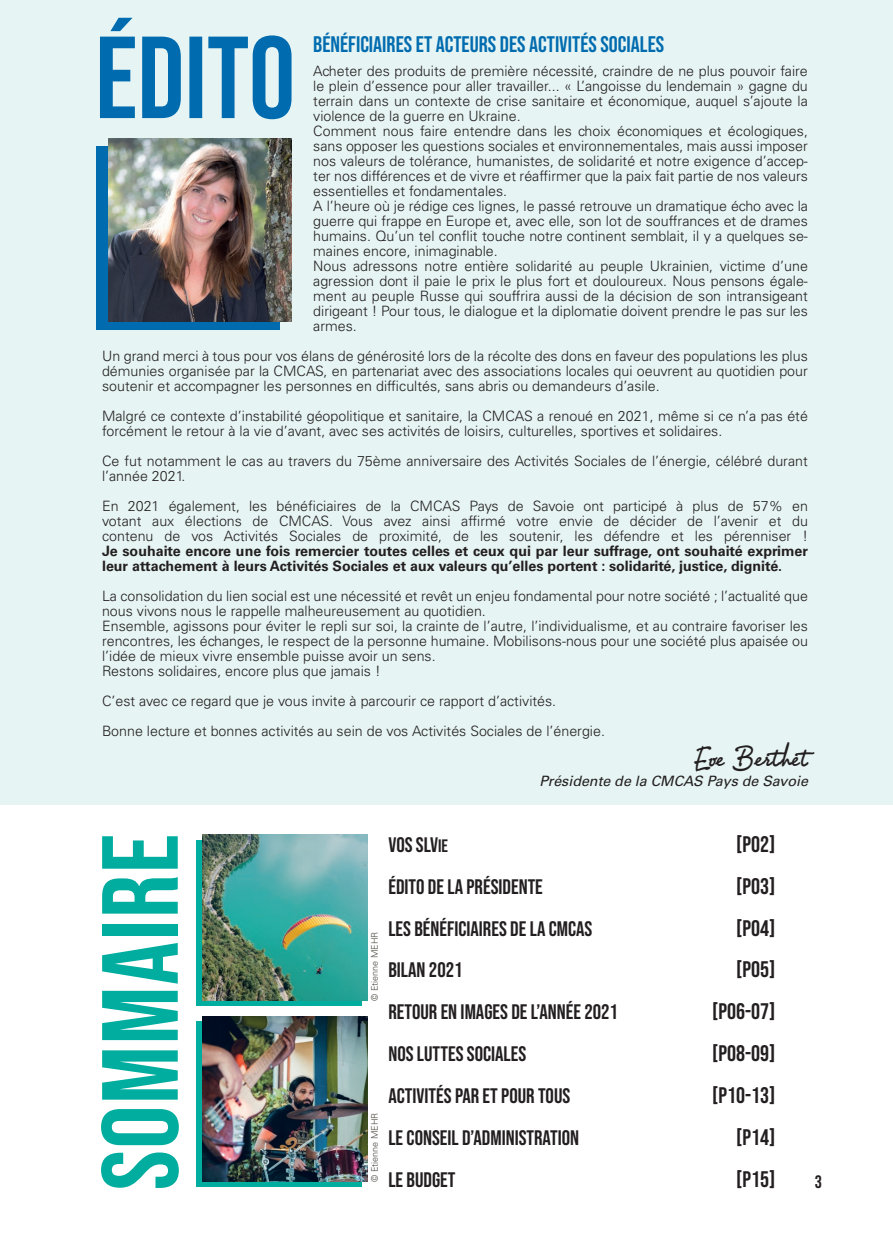
<style>
.page{position:relative;width:893px;height:1234px;background:#fff}
.page>*{position:absolute;margin:0;border:0;box-sizing:border-box;transform-origin:0 0}
.t1{font:108px "Bebas Neue";letter-spacing:.015em;color:#00ad9e}
.t2{font:30px "PR8 Charade";color:#231f20}
.t3{font:22.5px "Bebas Neue";color:#231f20}
.t4{font:22.5px "Bebas Neue";color:#006caf}
.t5{font:21px "Bebas Neue";color:#231f20}
.t6{font:18px "Bebas Neue";color:#231f20}
.t7{font:300 14.25px/15px "Univers LT Std";color:#231f20}
.t8{font:700 14.25px/15px "Univers LT Std";color:#231f20}
.t9{font:italic 14.25px "Univers LT Std";color:#231f20}
.t10{font:300 9px "Univers LT Std";color:#4b4940}
.s1{font-size:18px}
</style>
<div class="page">
<div style="left:0;top:0;width:893px;height:804px;background:#e6f4f3"></div>
<div style="left:97px;top:146px;width:183px;height:183px;background:#006caf"></div>
<img style="left:108px;top:138px;width:184px;height:184px">
<svg style="left:100px;top:18px;width:192px;height:101px"></svg>
<div style="left:196px;top:839px;width:166px;height:166px;background:#00ad9e"></div>
<div style="left:196px;top:1021px;width:166px;height:165px;background:#00ad9e"></div>
<img style="left:202px;top:834px;width:166px;height:166px">
<img style="left:202px;top:1016px;width:166px;height:165px">
<h3 class="t4" style="left:313px;top:32px;width:352px">BÉNÉFICIAIRES ET ACTEURS DES ACTIVITÉS SOCIALES</h3>
<p class="t7" style="left:313px;top:63px;width:496px">Acheter des produits de première nécessité, craindre de ne plus pouvoir faire le plein d’essence pour aller travailler... « L’angoisse du lendemain » gagne du terrain dans un contexte de crise sanitaire et économique, auquel s’ajoute la violence de la guerre en Ukraine.<br>Comment nous faire entendre dans les choix économiques et écologiques, sans opposer les questions sociales et environnementales, mais aussi imposer nos valeurs de tolérance, humanistes, de solidarité et notre exigence d’accep&shy;ter nos différences et de vivre et réaffirmer que la paix fait partie de nos valeurs essentielles et fondamentales.<br>A l’heure où je rédige ces lignes, le passé retrouve un dramatique écho avec la guerre qui frappe en Europe et, avec elle, son lot de souffrances et de drames humains. Qu’un tel conflit touche notre continent semblait, il y a quelques se&shy;maines encore, inimaginable.<br>Nous adressons notre entière solidarité au peuple Ukrainien, victime d’une agression dont il paie le prix le plus fort et douloureux. Nous pensons égale&shy;ment au peuple Russe qui souffrira aussi de la décision de son intransigeant dirigeant ! Pour tous, le dialogue et la diplomatie doivent prendre le pas sur les armes.</p>
<p class="t7" style="left:102px;top:348px;width:707px;text-align:justify">Un grand merci à tous pour vos élans de générosité lors de la récolte des dons en faveur des populations les plus démunies organisée par la CMCAS, en partenariat avec des associations locales qui oeuvrent au quotidien pour soutenir et accompagner les personnes en difficultés, sans abris ou demandeurs d’asile.</p>
<p class="t7" style="left:102px;top:408px;width:707px">Malgré ce contexte d’instabilité géopolitique et sanitaire, la CMCAS a renoué en 2021, même si ce n’a pas été forcément le retour à la vie d’avant, avec ses activités de loisirs, culturelles, sportives et solidaires.</p>
<p class="t7" style="left:102px;top:453px;width:707px">Ce fut notamment le cas au travers du 75ème anniversaire des Activités Sociales de l’énergie, célébré durant l’année 2021.</p>
<p class="t7" style="left:102px;top:498px;width:707px;text-align:justify">En 2021 également, les bénéficiaires de la CMCAS Pays de Savoie ont participé à plus de 57% en votant aux élections de CMCAS. Vous avez ainsi affirmé votre envie de décider de l’avenir et du contenu de vos Activités Sociales de proximité, de les soutenir, les défendre et les pérenniser !</p>
<p class="t8" style="left:102px;top:543px;width:707px">Je souhaite encore une fois remercier toutes celles et ceux qui par leur suffrage, ont souhaité exprimer leur attachement à leurs Activités Sociales et aux valeurs qu’elles portent : solidarité, justice, dignité.</p>
<p class="t7" style="left:102px;top:588px;width:707px">La consolidation du lien social est une nécessité et revêt un enjeu fondamental pour notre société ; l’actualité que nous vivons nous le rappelle malheureusement au quotidien.<br>Ensemble, agissons pour éviter le repli sur soi, la crainte de l’autre, l’individualisme, et au contraire favoriser les rencontres, les échanges, le respect de la personne humaine. Mobilisons-nous pour une société plus apaisée ou l’idée de mieux vivre ensemble puisse avoir un sens.<br>Restons solidaires, encore plus que jamais !</p>
<p class="t7" style="left:102px;top:686px;width:504px;line-height:30px">C’est avec ce regard que je vous invite à parcourir ce rapport d’activités.<br>Bonne lecture et bonnes activités au sein de vos Activités Sociales de l’énergie.</p>
<h2 class="t2" style="left:693px;top:736px;width:117px">Eve Berthet</h2>
<p class="t9" style="left:539px;top:772px;width:270px">Présidente de la CMCAS Pays de Savoie</p>
<h1 class="t1" style="left:79px;top:1189px;width:358px;rotate:-90deg">SOMMAIRE</h1>
<h3 class="t5" style="left:388px;top:832px;width:61px">VOS SLV<span class="s1">IE</span></h3>
<h3 class="t3" style="left:736px;top:831px;width:41px">[P02]</h3>
<h3 class="t5" style="left:388px;top:874px;width:156px">ÉDITO DE LA PRÉSIDENTE</h3>
<h3 class="t3" style="left:736px;top:873px;width:41px">[P03]</h3>
<h3 class="t5" style="left:388px;top:916px;width:205px">LES BÉNÉFICIAIRES DE LA CMCAS</h3>
<h3 class="t3" style="left:736px;top:914px;width:41px">[P04]</h3>
<h3 class="t5" style="left:388px;top:958px;width:76px">BILAN 2021</h3>
<h3 class="t3" style="left:736px;top:956px;width:41px">[P05]</h3>
<h3 class="t5" style="left:388px;top:999px;width:231px">RETOUR EN IMAGES DE L’ANNÉE 2021</h3>
<h3 class="t3" style="left:712px;top:998px;width:65px">[P06-07]</h3>
<h3 class="t5" style="left:388px;top:1041px;width:139px">NOS LUTTES SOCIALES</h3>
<h3 class="t3" style="left:712px;top:1040px;width:65px">[P08-09]</h3>
<h3 class="t5" style="left:388px;top:1083px;width:183px">ACTIVITÉS PAR ET POUR TOUS</h3>
<h3 class="t3" style="left:712px;top:1082px;width:65px">[P10-13]</h3>
<h3 class="t5" style="left:388px;top:1125px;width:192px">LE CONSEIL D’ADMINISTRATION</h3>
<h3 class="t3" style="left:736px;top:1124px;width:41px">[P14]</h3>
<h3 class="t5" style="left:388px;top:1167px;width:69px">LE BUDGET</h3>
<h3 class="t3" style="left:736px;top:1165px;width:41px">[P15]</h3>
<p class="t10" style="left:369px;top:1000px;width:71px;rotate:-90deg">© Etienne MEHR</p>
<p class="t10" style="left:369px;top:1181px;width:71px;rotate:-90deg">© Etienne MEHR</p>
<p class="t6" style="left:815px;top:1170px;width:9px">3</p>
</div>
